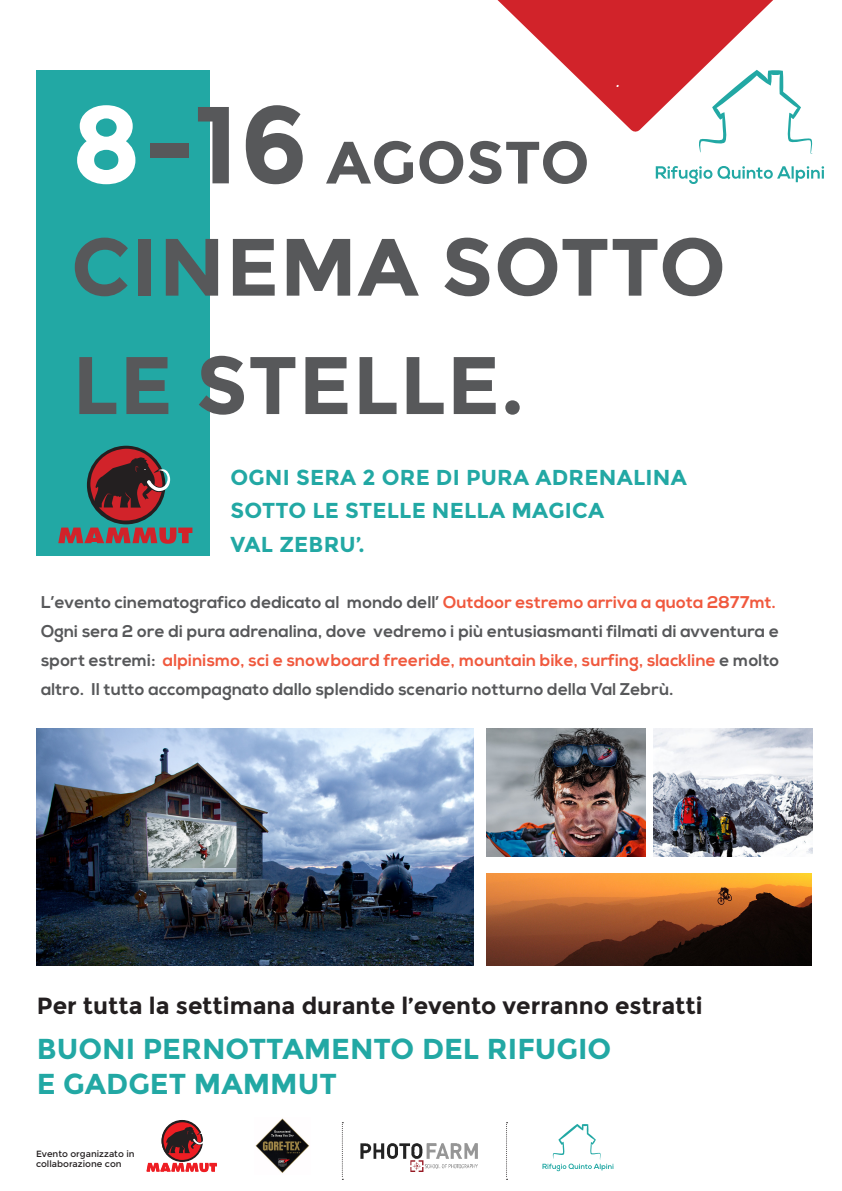
<style>
.page{position:relative;width:842px;height:1191px;background:#fff}
.page>*{position:absolute;margin:0;border:0;box-sizing:border-box;transform-origin:0 0}
.t1{font:700 109.2px "Montserrat";color:#57585a}
.t2{font:700 81.4px "Montserrat";letter-spacing:.01em;color:#57585a}
.t3{font:700 81.1px "Montserrat";letter-spacing:.01em;color:#57585a}
.t4{font:700 28.8px "Montserrat";color:#22a8a4}
.t5{font:700 23.4px "Montserrat";color:#231f20}
.t6{font:700 21.6px/33.3px "Montserrat";letter-spacing:.01em;color:#22a8a4}
.t7{font:700 17px/29px "Nexa";letter-spacing:.01em;color:#57585a}
.t8{font:italic 500 14px "Klavika";color:#fff}
.t9{font:9px "Montserrat";color:#231f20}
.s1{color:#fff}
.s2{color:#f0593e}
</style>
<div class="page">
<div style="left:161px;top:1120px;width:42px;height:41px;border:1px solid #231f20;border-radius:50%"></div>
<svg style="left:506px;top:1122px;width:2px;height:57px"></svg>
<svg style="left:342px;top:1122px;width:1px;height:57px"></svg>
<div style="left:162px;top:1120px;width:41px;height:42px;border:1px solid #231f20;border-radius:50%"></div>
<svg style="left:146px;top:1121px;width:71px;height:51px"></svg>
<svg style="left:542px;top:1124px;width:71px;height:47px"></svg>
<img style="left:255px;top:1118px;width:55px;height:55px">
<img style="left:360px;top:1143px;width:118px;height:28px">
<div style="left:36px;top:70px;width:173px;height:486px;background:#22a8a4"></div>
<img style="left:36px;top:728px;width:438px;height:237px">
<img style="left:487px;top:728px;width:158px;height:128px">
<img style="left:654px;top:728px;width:158px;height:128px">
<img style="left:487px;top:873px;width:324px;height:93px">
<div style="left:87px;top:446px;width:78px;height:78px;border:4px solid #231f20;border-radius:50%"></div>
<svg style="left:58px;top:527px;width:134px;height:17px"></svg>
<svg style="left:90px;top:449px;width:80px;height:71px"></svg>
<svg style="left:326px;top:0;width:498px;height:184px"></svg>
<p class="t1" style="left:71px;top:80px;width:239px"><span class="s1">8</span>-16</p>
<p class="t8" style="left:616px;top:73px;width:5px">.</p>
<p class="t3" style="left:71px;top:219px;width:656px">CINEMA SOTTO</p>
<p class="t2" style="left:72px;top:337px;width:453px">LE STELLE.</p>
<p class="t6" style="left:230px;top:461px;width:458px">OGNI SERA 2 ORE DI PURA ADRENALINA<br>SOTTO LE STELLE NELLA MAGICA</p>
<p class="t6" style="left:230px;top:527px;width:136px">VAL ZEBRU’.</p>
<p class="t7" style="left:41px;top:588px;width:740px">L’evento cinematografico dedicato al mondo dell’ <span class="s2">Outdoor estremo arriva a quota 2877mt.<br></span>Ogni sera 2 ore di pura adrenalina, dove vedremo i più entusiasmanti filmati di avventura e sport estremi: <span class="s2">alpinismo, sci e snowboard freeride, mountain bike, surfing, slackline</span> e molto altro. Il tutto accompagnato dallo splendido scenario notturno della Val Zebrù.</p>
<p class="t5" style="left:37px;top:992px;width:667px">Per tutta la settimana durante l’evento verranno estratti</p>
<p class="t4" style="left:37px;top:1032px;width:576px">BUONI PERNOTTAMENTO DEL RIFUGIO</p>
<p class="t4" style="left:37px;top:1066px;width:302px">E GADGET MAMMUT</p>
<p class="t9" style="left:36px;top:1148px;width:100px">Evento organizzato in</p>
<p class="t9" style="left:36px;top:1159px;width:87px">collaborazione con</p>
</div>
